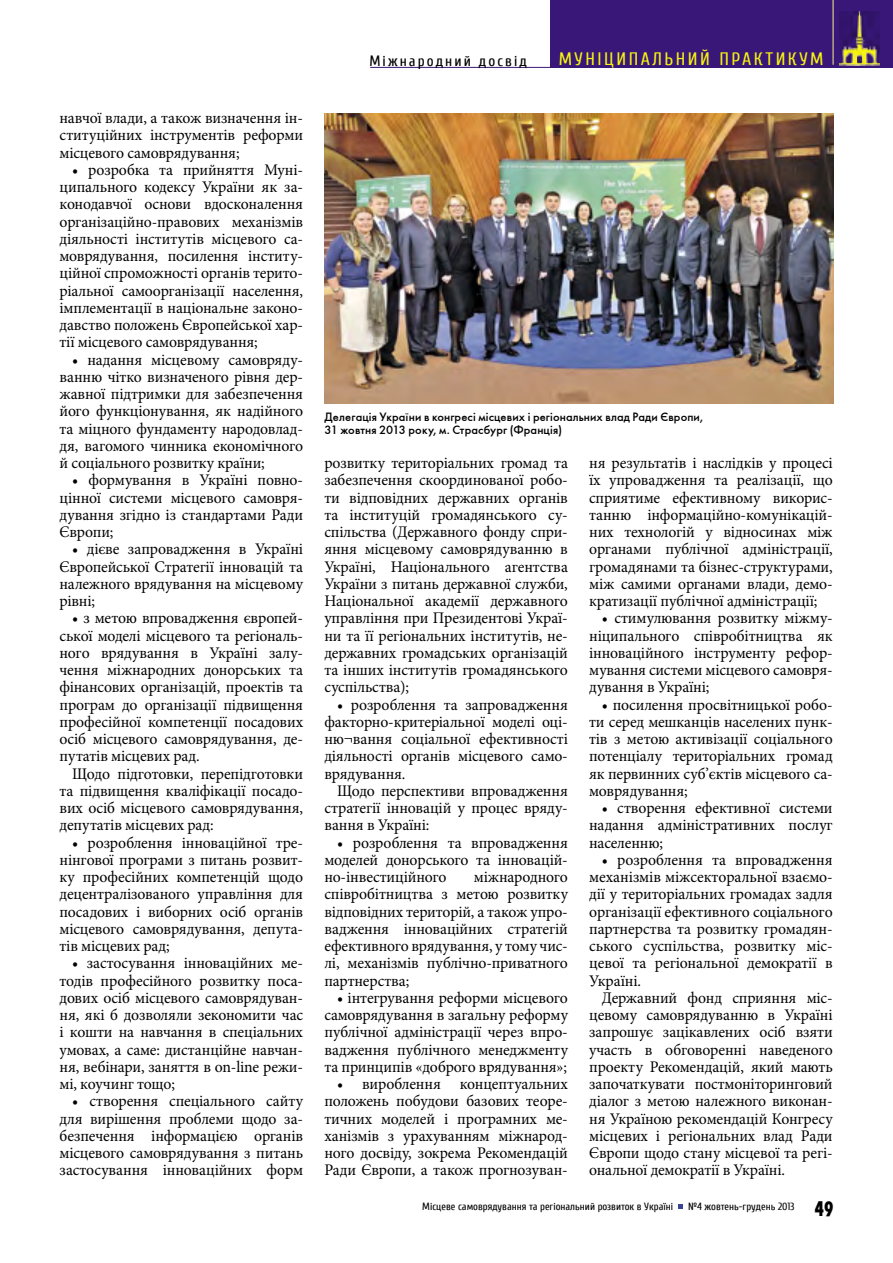
<style>
.page{position:relative;width:893px;height:1263px;background:#fff}
.page>*{position:absolute;margin:0;border:0;box-sizing:border-box;transform-origin:0 0}
.t1{font:21px "Futuris X Cond CTT";color:#000}
.t2{font:18px "Cuprum";letter-spacing:.14em;color:#f7f410}
.t3{font:16.2px/17.2px "Minion Pro";letter-spacing:-.01em;color:#000;text-align:justify}
.t4{font:15px "Cuprum";letter-spacing:.14em;color:#000}
.t5{font:12px/13.5px "Futuris C";letter-spacing:.005em;color:#000}
.t6{font:10.5px "Cuprum";color:#000}
</style>
<div class="page">
<div style="left:550px;top:0;width:343px;height:68px;background:#381778"></div>
<img style="left:839px;top:12px;width:41px;height:54px">
<svg style="left:678px;top:1204px;width:5px;height:5px"></svg>
<hr style="left:833px;top:0;width:1px;height:65px;background:#f9ef89">
<img style="left:325px;top:114px;width:508px;height:290px">
<hr style="left:370px;top:67px;width:180px;height:1px;background:#381778">
<p class="t3" style="left:60px;top:109px;width:245px">навчої влади, а також визначення ін&shy;ституційних інструментів реформи місцевого самоврядування;</p>
<p class="t3" style="left:60px;top:161px;width:245px;text-indent:13px">• розробка та прийняття Муні&shy;ципального кодексу України як за&shy;конодавчої основи вдосконалення організаційно-правових механізмів діяльності інститутів місцевого са&shy;моврядування, посилення інститу&shy;ційної спроможності органів терито&shy;ріальної самоорганізації населення, імплементації в національне законо&shy;давство положень Європейської хар&shy;тії місцевого самоврядування;</p>
<p class="t3" style="left:60px;top:351px;width:245px;text-indent:13px">• надання місцевому самовряду&shy;ванню чітко визначеного рівня дер&shy;жавної підтримки для забезпечення його функціонування, як надійного та міцного фундаменту народовлад&shy;дя, вагомого чинника економічного й соціального розвитку країни;</p>
<p class="t3" style="left:60px;top:472px;width:245px;text-indent:13px">• формування в Україні повно&shy;цінної системи місцевого самовря&shy;дування згідно із стандартами Ради Європи;</p>
<p class="t3" style="left:60px;top:541px;width:245px;text-indent:13px">• дієве запровадження в Україні Європейської Стратегії інновацій та належного врядування на місцевому рівні;</p>
<p class="t3" style="left:60px;top:610px;width:245px;text-indent:13px">• з метою впровадження європей&shy;ської моделі місцевого та регіональ&shy;ного врядування в Україні залу&shy;чення міжнародних донорських та фінансових організацій, проектів та програм до організації підвищення професійної компетенції посадових осіб місцевого самоврядування, де&shy;путатів місцевих рад.</p>
<p class="t3" style="left:60px;top:765px;width:245px;text-indent:13px">Щодо підготовки, перепідготовки та підвищення кваліфікації посадо&shy;вих осіб місцевого самоврядування, депутатів місцевих рад:</p>
<p class="t3" style="left:60px;top:834px;width:245px;text-indent:13px">• розроблення інноваційної тре&shy;нінгової програми з питань розвит&shy;ку професійних компетенцій щодо децентралізованого управління для посадових і виборних осіб органів місцевого самоврядування, депута&shy;тів місцевих рад;</p>
<p class="t3" style="left:60px;top:955px;width:245px;text-indent:13px">• застосування інноваційних ме&shy;тодів професійного розвитку поса&shy;дових осіб місцевого самоврядуван&shy;ня, які б дозволяли зекономити час і кошти на навчання в спеціальних умовах, а саме: дистанційне навчан&shy;ня, вебінари, заняття в on-line режи&shy;мі, коучинг тощо;</p>
<p class="t3" style="left:60px;top:1093px;width:245px;text-indent:13px">• створення спеціального сайту для вирішення проблеми щодо за&shy;безпечення інформацією органів місцевого самоврядування з питань застосування інноваційних форм</p>
<p class="t4" style="left:369px;top:52px;width:159px">Міжнародний досвід</p>
<p class="t2" style="left:559px;top:49px;width:266px">муніципальний практикум</p>
<p class="t5" style="left:325px;top:410px;width:380px">Делегація України в конгресі місцевих і регіональних влад Ради Європи,<br>31 жовтня 2013 року, м. Страсбург (Франція)</p>
<p class="t3" style="left:324px;top:454px;width:245px">розвитку територіальних громад та забезпечення скоординованої робо&shy;ти відповідних державних органів та інституцій громадянського су&shy;спільства (Державного фонду спри&shy;яння місцевому самоврядуванню в Україні, Національного агентства України з питань державної служби, Національної академії державного управління при Президентові Украї&shy;ни та її регіональних інститутів, не&shy;державних громадських організацій та інших інститутів громадянського суспільства);</p>
<p class="t3" style="left:324px;top:696px;width:245px;text-indent:13px">• розроблення та запровадження факторно-критеріальної моделі оці&shy;ню¬вання соціальної ефективності діяльності органів місцевого само&shy;врядування.</p>
<p class="t3" style="left:324px;top:782px;width:245px;text-indent:13px">Щодо перспективи впровадження стратегії інновацій у процес вряду&shy;вання в Україні:</p>
<p class="t3" style="left:324px;top:834px;width:245px;text-indent:13px">• розроблення та впровадження моделей донорського та інновацій&shy;но-інвестиційного</p>
<p class="t3" style="left:324px;top:868px;width:245px;text-indent:150px">міжнародного співробітництва з метою розвитку відповідних територій, а також упро&shy;вадження інноваційних стратегій ефективного врядування, у тому чис&shy;лі, механізмів публічно-приватного партнерства;</p>
<p class="t3" style="left:324px;top:989px;width:245px;text-indent:13px">• інтегрування реформи місцевого самоврядування в загальну реформу публічної адміністрації через впро&shy;вадження публічного менеджменту та принципів «доброго врядування»;</p>
<p class="t3" style="left:324px;top:1075px;width:245px;text-indent:13px">• вироблення концептуальних положень побудови базових теоре&shy;тичних моделей і програмних ме&shy;ханізмів з урахуванням міжнарод&shy;ного досвіду, зокрема Рекомендацій Ради Європи, а також прогнозуван-</p>
<p class="t3" style="left:589px;top:454px;width:245px">ня результатів і наслідків у процесі їх упровадження та реалізації, що сприятиме ефективному викорис&shy;танню інформаційно-комунікацій&shy;них технологій у відносинах між органами публічної адміністрації, громадянами та бізнес-структурами, між самими органами влади, демо&shy;кратизації публічної адміністрації;</p>
<p class="t3" style="left:589px;top:610px;width:245px;text-indent:13px">• стимулювання розвитку міжму&shy;ніципального співробітництва як інноваційного інструменту рефор&shy;мування системи місцевого самовря&shy;дування в Україні;</p>
<p class="t3" style="left:589px;top:696px;width:245px;text-indent:13px">• посилення просвітницької робо&shy;ти серед мешканців населених пунк&shy;тів з метою активізації соціального потенціалу територіальних громад як первинних суб’єктів місцевого са&shy;моврядування;</p>
<p class="t3" style="left:589px;top:799px;width:245px;text-indent:13px">• створення ефективної системи надання адміністративних послуг населенню;</p>
<p class="t3" style="left:589px;top:851px;width:245px;text-indent:13px">• розроблення та впровадження механізмів міжсекторальної взаємо&shy;дії у територіальних громадах задля організації ефективного соціального партнерства та розвитку громадян&shy;ського суспільства, розвитку міс&shy;цевої та регіональної демократії в Україні.</p>
<p class="t3" style="left:589px;top:989px;width:245px;text-indent:13px">Державний фонд сприяння міс&shy;цевому самоврядуванню в Україні запрошує зацікавлених осіб взяти участь в обговоренні наведеного проекту Рекомендацій, який мають започаткувати постмоніторинговий діалог з метою належного виконан&shy;ня Україною рекомендацій Конгресу місцевих і регіональних влад Ради Європи щодо стану місцевої та регі&shy;ональної демократії в Україні.</p>
<p class="t6" style="left:422px;top:1200px;width:252px">Місцеве самоврядування та регіональний розвиток в Україні</p>
<p class="t6" style="left:688px;top:1200px;width:108px">№4 жовтень-грудень 2013</p>
<p class="t1" style="left:815px;top:1197px;width:20px">49</p>
</div>
